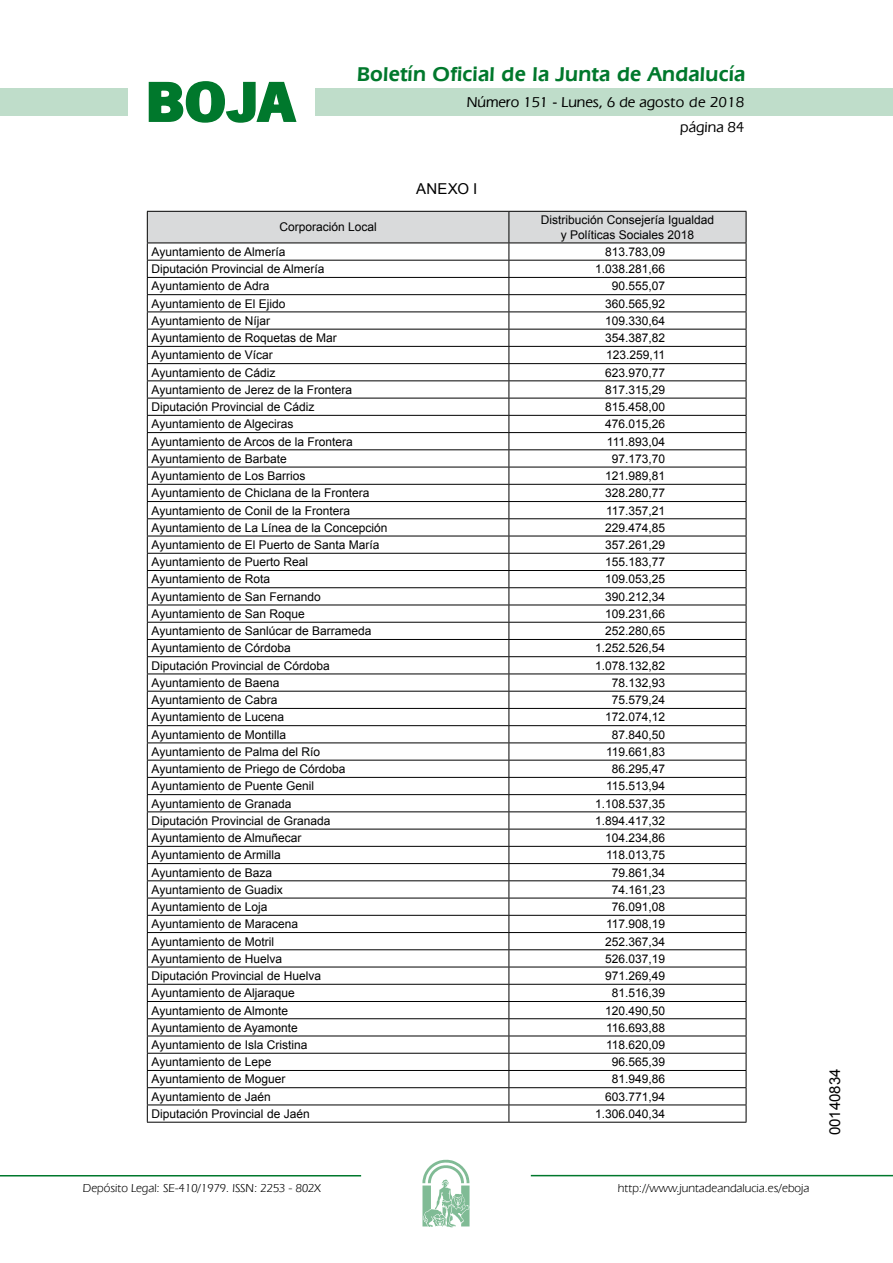
<style>
.page{position:relative;width:893px;height:1263px;background:#fff}
.page>*{position:absolute;margin:0;border:0;box-sizing:border-box;transform-origin:0 0}
.t1{font:700 57.75px "News Got T";color:#00782c;scale:1.14 1}
.t2{font:600 21px "Eras IT Cby BT";letter-spacing:.01em;color:#00782c}
.t3{font:500 15px/24.5px "Eras IT Cby BT";color:#000;text-align:right}
.t4{font:15px "Arial";color:#000}
.t5{font:12px/14.4px "Arial";color:#000;text-align:center}
.t6{font:12px "Eras IT Cby BT";color:#000}
</style>
<div class="page">
<div style="left:315px;top:88px;width:577px;height:28px;background:#bfddca"></div>
<div style="left:0;top:88px;width:128px;height:28px;background:#bfddca"></div>
<hr style="left:0;top:1175px;width:361px;height:2px;background:#00782c">
<svg style="left:422px;top:1159px;width:47px;height:68px"></svg>
<hr style="left:531px;top:1175px;width:361px;height:1px;background:#00782c">
<svg style="left:148px;top:81px;width:149px;height:42px"></svg>
<svg style="left:147px;top:211px;width:599px;height:911px"></svg>
<hr style="left:147px;top:1122px;width:362px;height:1px;background:#000">
<hr style="left:509px;top:1122px;width:237px;height:1px;background:#000">
<h1 class="t1" style="left:145px;top:68px;width:133px">BOJA</h1>
<h2 class="t2" style="left:357px;top:62px;width:390px">Boletín Oficial de la Junta de Andalucía</h2>
<p class="t3" style="left:467px;top:90px;width:279px">Número 151 - Lunes, 6 de agosto de 2018 página 84</p>
<p class="t4" style="left:416px;top:179px;width:63px">ANEXO I</p>
<p class="t5" style="left:279px;top:220px;width:99px">Corporación Local</p>
<p class="t5" style="left:540px;top:213px;width:175px">Distribución Consejería Igualdad y Políticas Sociales 2018</p>
<p class="t5" style="left:151px;top:245px;width:135px">Ayuntamiento de Almería</p>
<p class="t5" style="left:605px;top:245px;width:62px">813.783,09</p>
<p class="t5" style="left:151px;top:262px;width:174px">Diputación Provincial de Almería</p>
<p class="t5" style="left:595px;top:262px;width:72px">1.038.281,66</p>
<p class="t5" style="left:151px;top:279px;width:119px">Ayuntamiento de Adra</p>
<p class="t5" style="left:612px;top:279px;width:55px">90.555,07</p>
<p class="t5" style="left:151px;top:296px;width:135px">Ayuntamiento de El Ejido</p>
<p class="t5" style="left:605px;top:296px;width:62px">360.565,92</p>
<p class="t5" style="left:151px;top:314px;width:120px">Ayuntamiento de Níjar</p>
<p class="t5" style="left:605px;top:314px;width:62px">109.330,64</p>
<p class="t5" style="left:151px;top:331px;width:187px">Ayuntamiento de Roquetas de Mar</p>
<p class="t5" style="left:605px;top:331px;width:62px">354.387,82</p>
<p class="t5" style="left:151px;top:348px;width:123px">Ayuntamiento de Vícar</p>
<p class="t5" style="left:606px;top:348px;width:61px">123.259,11</p>
<p class="t5" style="left:151px;top:365px;width:125px">Ayuntamiento de Cádiz</p>
<p class="t5" style="left:605px;top:365px;width:62px">623.970,77</p>
<p class="t5" style="left:151px;top:383px;width:202px">Ayuntamiento de Jerez de la Frontera</p>
<p class="t5" style="left:605px;top:383px;width:62px">817.315,29</p>
<p class="t5" style="left:151px;top:400px;width:164px">Diputación Provincial de Cádiz</p>
<p class="t5" style="left:605px;top:400px;width:62px">815.458,00</p>
<p class="t5" style="left:151px;top:417px;width:143px">Ayuntamiento de Algeciras</p>
<p class="t5" style="left:605px;top:417px;width:62px">476.015,26</p>
<p class="t5" style="left:151px;top:434px;width:203px">Ayuntamiento de Arcos de la Frontera</p>
<p class="t5" style="left:607px;top:434px;width:60px">111.893,04</p>
<p class="t5" style="left:151px;top:452px;width:137px">Ayuntamiento de Barbate</p>
<p class="t5" style="left:612px;top:452px;width:55px">97.173,70</p>
<p class="t5" style="left:151px;top:469px;width:155px">Ayuntamiento de Los Barrios</p>
<p class="t5" style="left:605px;top:469px;width:62px">121.989,81</p>
<p class="t5" style="left:151px;top:486px;width:219px">Ayuntamiento de Chiclana de la Frontera</p>
<p class="t5" style="left:605px;top:486px;width:62px">328.280,77</p>
<p class="t5" style="left:151px;top:503px;width:200px">Ayuntamiento de Conil de la Frontera</p>
<p class="t5" style="left:606px;top:503px;width:61px">117.357,21</p>
<p class="t5" style="left:151px;top:520px;width:237px">Ayuntamiento de La Línea de la Concepción</p>
<p class="t5" style="left:605px;top:520px;width:62px">229.474,85</p>
<p class="t5" style="left:151px;top:538px;width:229px">Ayuntamiento de El Puerto de Santa María</p>
<p class="t5" style="left:605px;top:538px;width:62px">357.261,29</p>
<p class="t5" style="left:151px;top:555px;width:158px">Ayuntamiento de Puerto Real</p>
<p class="t5" style="left:605px;top:555px;width:62px">155.183,77</p>
<p class="t5" style="left:151px;top:572px;width:120px">Ayuntamiento de Rota</p>
<p class="t5" style="left:605px;top:572px;width:62px">109.053,25</p>
<p class="t5" style="left:151px;top:589px;width:171px">Ayuntamiento de San Fernando</p>
<p class="t5" style="left:605px;top:589px;width:62px">390.212,34</p>
<p class="t5" style="left:151px;top:607px;width:155px">Ayuntamiento de San Roque</p>
<p class="t5" style="left:605px;top:607px;width:62px">109.231,66</p>
<p class="t5" style="left:151px;top:624px;width:221px">Ayuntamiento de Sanlúcar de Barrameda</p>
<p class="t5" style="left:605px;top:624px;width:62px">252.280,65</p>
<p class="t5" style="left:151px;top:641px;width:141px">Ayuntamiento de Córdoba</p>
<p class="t5" style="left:595px;top:641px;width:72px">1.252.526,54</p>
<p class="t5" style="left:151px;top:658px;width:180px">Diputación Provincial de Córdoba</p>
<p class="t5" style="left:595px;top:658px;width:72px">1.078.132,82</p>
<p class="t5" style="left:151px;top:676px;width:129px">Ayuntamiento de Baena</p>
<p class="t5" style="left:612px;top:676px;width:55px">78.132,93</p>
<p class="t5" style="left:151px;top:693px;width:127px">Ayuntamiento de Cabra</p>
<p class="t5" style="left:612px;top:693px;width:55px">75.579,24</p>
<p class="t5" style="left:151px;top:710px;width:134px">Ayuntamiento de Lucena</p>
<p class="t5" style="left:605px;top:710px;width:62px">172.074,12</p>
<p class="t5" style="left:151px;top:727px;width:136px">Ayuntamiento de Montilla</p>
<p class="t5" style="left:612px;top:727px;width:55px">87.840,50</p>
<p class="t5" style="left:151px;top:745px;width:170px">Ayuntamiento de Palma del Río</p>
<p class="t5" style="left:606px;top:745px;width:61px">119.661,83</p>
<p class="t5" style="left:151px;top:762px;width:195px">Ayuntamiento de Priego de Córdoba</p>
<p class="t5" style="left:612px;top:762px;width:55px">86.295,47</p>
<p class="t5" style="left:151px;top:779px;width:164px">Ayuntamiento de Puente Genil</p>
<p class="t5" style="left:606px;top:779px;width:61px">115.513,94</p>
<p class="t5" style="left:151px;top:796px;width:141px">Ayuntamiento de Granada</p>
<p class="t5" style="left:595px;top:796px;width:72px">1.108.537,35</p>
<p class="t5" style="left:151px;top:814px;width:180px">Diputación Provincial de Granada</p>
<p class="t5" style="left:595px;top:814px;width:72px">1.894.417,32</p>
<p class="t5" style="left:151px;top:831px;width:151px">Ayuntamiento de Almuñecar</p>
<p class="t5" style="left:605px;top:831px;width:62px">104.234,86</p>
<p class="t5" style="left:151px;top:848px;width:131px">Ayuntamiento de Armilla</p>
<p class="t5" style="left:606px;top:848px;width:61px">118.013,75</p>
<p class="t5" style="left:151px;top:865px;width:122px">Ayuntamiento de Baza</p>
<p class="t5" style="left:612px;top:865px;width:55px">79.861,34</p>
<p class="t5" style="left:151px;top:883px;width:133px">Ayuntamiento de Guadix</p>
<p class="t5" style="left:612px;top:883px;width:55px">74.161,23</p>
<p class="t5" style="left:151px;top:900px;width:117px">Ayuntamiento de Loja</p>
<p class="t5" style="left:612px;top:900px;width:55px">76.091,08</p>
<p class="t5" style="left:151px;top:917px;width:148px">Ayuntamiento de Maracena</p>
<p class="t5" style="left:606px;top:917px;width:61px">117.908,19</p>
<p class="t5" style="left:151px;top:934px;width:124px">Ayuntamiento de Motril</p>
<p class="t5" style="left:605px;top:934px;width:62px">252.367,34</p>
<p class="t5" style="left:151px;top:951px;width:132px">Ayuntamiento de Huelva</p>
<p class="t5" style="left:605px;top:951px;width:62px">526.037,19</p>
<p class="t5" style="left:151px;top:969px;width:171px">Diputación Provincial de Huelva</p>
<p class="t5" style="left:605px;top:969px;width:62px">971.269,49</p>
<p class="t5" style="left:151px;top:986px;width:145px">Ayuntamiento de Aljaraque</p>
<p class="t5" style="left:612px;top:986px;width:55px">81.516,39</p>
<p class="t5" style="left:151px;top:1003px;width:138px">Ayuntamiento de Almonte</p>
<p class="t5" style="left:605px;top:1003px;width:62px">120.490,50</p>
<p class="t5" style="left:151px;top:1020px;width:148px">Ayuntamiento de Ayamonte</p>
<p class="t5" style="left:606px;top:1020px;width:61px">116.693,88</p>
<p class="t5" style="left:151px;top:1038px;width:157px">Ayuntamiento de Isla Cristina</p>
<p class="t5" style="left:606px;top:1038px;width:61px">118.620,09</p>
<p class="t5" style="left:151px;top:1055px;width:121px">Ayuntamiento de Lepe</p>
<p class="t5" style="left:612px;top:1055px;width:55px">96.565,39</p>
<p class="t5" style="left:151px;top:1072px;width:135px">Ayuntamiento de Moguer</p>
<p class="t5" style="left:612px;top:1072px;width:55px">81.949,86</p>
<p class="t5" style="left:151px;top:1089px;width:121px">Ayuntamiento de Jaén</p>
<p class="t5" style="left:605px;top:1089px;width:62px">603.771,94</p>
<p class="t5" style="left:151px;top:1107px;width:160px">Diputación Provincial de Jaén</p>
<p class="t5" style="left:595px;top:1107px;width:72px">1.306.040,34</p>
<p class="t6" style="left:83px;top:1181px;width:239px">Depósito Legal: SE-410/1979. ISSN: 2253 - 802X</p>
<p class="t6" style="left:618px;top:1181px;width:193px">http://www.juntadeandalucia.es/eboja</p>
<p class="t4" style="left:825px;top:1135px;width:68px;rotate:-90deg">00140834</p>
</div>
